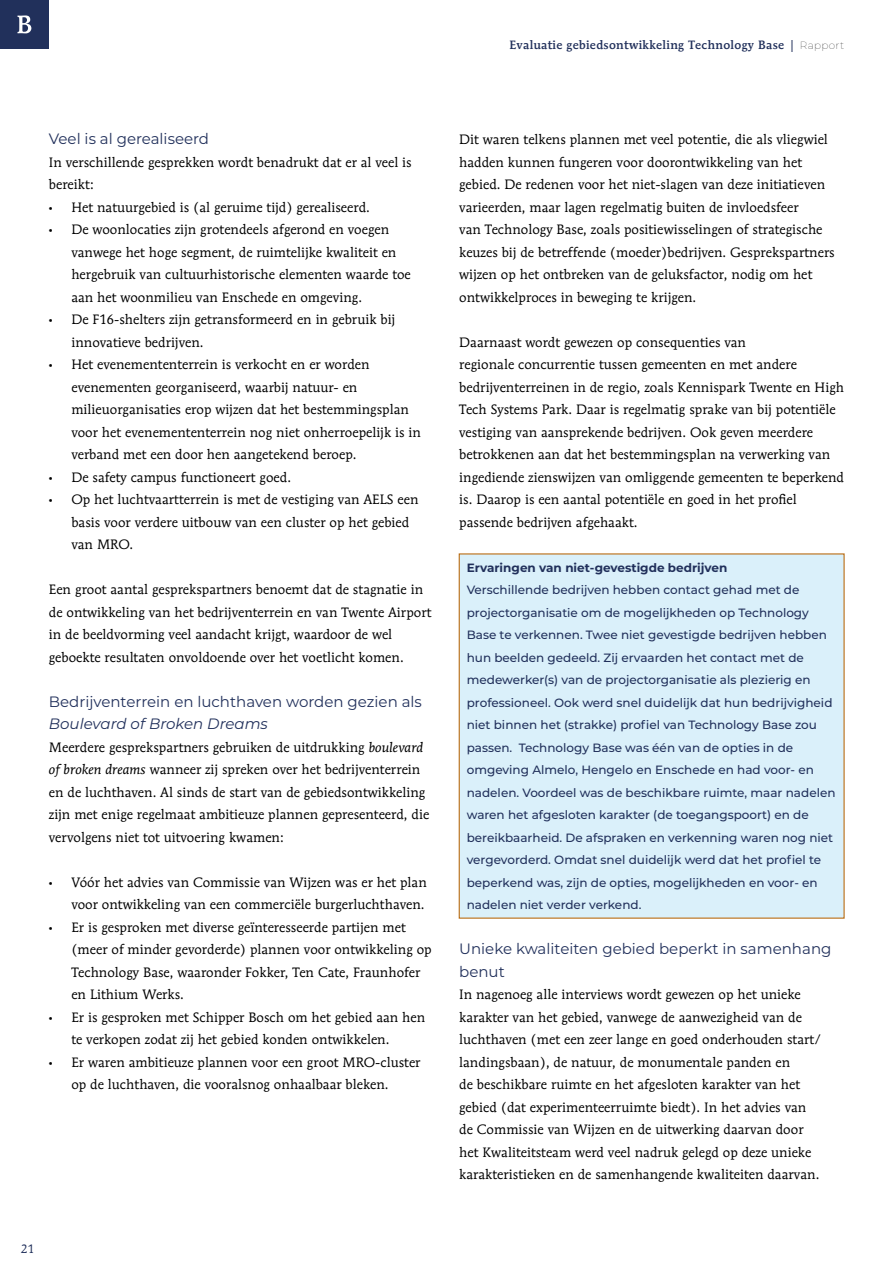
<style>
.page{position:relative;width:893px;height:1263px;background:#fff}
.page>*{position:absolute;margin:0;border:0;box-sizing:border-box;transform-origin:0 0}
.Kop_3_zonder{font:15px/22.5px "Montserrat";color:#21305b}
.Brood_wit_na{font:13.5px/22.5px "Mendoza Roman Std";color:#000}
.Opsomming{font:13.5px/22.5px "Mendoza Roman Std";color:#000}
.Opsomming_wit_na{font:13.5px/22.5px "Mendoza Roman Std";color:#000}
.Brood_zonder{font:13.5px/22.5px "Mendoza Roman Std";color:#000}
.Kadertekst_enkel{font:500 12px/22.5px "Montserrat";color:#21305b}
.t1{font:500 12px "Mendoza Roman Std";letter-spacing:.03em;color:#21305b}
.Kaderkop{font:700 12px "Montserrat";color:#21305b}
.t2{font:12px "Mendoza Roman Std";color:#21305b}
.s1{font-family:"Montserrat";font-weight:100;font-size:10.5px;color:#000}
.s2{font-family:"Myriad Pro"}
.s3{font-style:italic}
</style>
<div class="page">
<div style="left:0;top:0;width:49px;height:49px;background:#21305b"></div>
<svg style="left:17px;top:15px;width:14px;height:18px"></svg>
<div style="left:459px;top:553px;width:386px;height:366px;background:#daf0fa"></div>
<p class="t1" style="left:509px;top:37px;width:336px">Evaluatie gebiedsontwikkeling Technology Base | <span class="s1">Rapport</span></p>
<h3 class="Kop_3_zonder" style="left:49px;top:127px;width:162px">Veel is al gerealiseerd</h3>
<p class="Brood_zonder" style="left:49px;top:150px;width:364px">In verschillende gesprekken wordt benadrukt dat er al veel is bereikt:</p>
<p class="Opsomming" style="left:49px;top:195px;width:323px"><span class="s2">•</span> Het natuurgebied is (al geruime tijd) gerealiseerd.</p>
<p class="Opsomming" style="left:71px;top:218px;width:341px;text-indent:-22px"><span class="s2">•</span> De woonlocaties zijn grotendeels afgerond en voegen vanwege het hoge segment, de ruimtelijke kwaliteit en hergebruik van cultuurhistorische elementen waarde toe aan het woonmilieu van Enschede en omgeving.</p>
<p class="Opsomming" style="left:71px;top:308px;width:325px;text-indent:-22px"><span class="s2">•</span> De F16-shelters zijn getransformeerd en in gebruik bij innovatieve bedrijven.</p>
<p class="Opsomming" style="left:71px;top:353px;width:351px;text-indent:-22px"><span class="s2">•</span> Het evenemententerrein is verkocht en er worden evenementen georganiseerd, waarbij natuur- en milieuorganisaties erop wijzen dat het bestemmingsplan voor het evenemententerrein nog niet onherroepelijk is in verband met een door hen aangetekend beroep.</p>
<p class="Opsomming" style="left:49px;top:465px;width:244px"><span class="s2">•</span> De safety campus functioneert goed.</p>
<p class="Opsomming_wit_na" style="left:71px;top:488px;width:349px;text-indent:-22px"><span class="s2">•</span> Op het luchtvaartterrein is met de vestiging van AELS een basis voor verdere uitbouw van een cluster op het gebied van MRO.</p>
<p class="Brood_wit_na" style="left:49px;top:578px;width:384px">Een groot aantal gesprekspartners benoemt dat de stagnatie in de ontwikkeling van het bedrijventerrein en van Twente Airport in de beeldvorming veel aandacht krijgt, waardoor de wel geboekte resultaten onvoldoende over het voetlicht komen.</p>
<h3 class="Kop_3_zonder" style="left:49px;top:689px;width:375px">Bedrijventerrein en luchthaven worden gezien als<br><span class="s3">Boulevard of Broken Dreams</span></h3>
<p class="Brood_wit_na" style="left:49px;top:735px;width:382px">Meerdere gesprekspartners gebruiken de uitdrukking <span class="s3">boulevard of broken dreams</span> wanneer zij spreken over het bedrijventerrein en de luchthaven. Al sinds de start van de gebiedsontwikkeling zijn met enige regelmaat ambitieuze plannen gepresenteerd, die vervolgens niet tot uitvoering kwamen:</p>
<p class="Opsomming" style="left:49px;top:870px;width:379px;text-align:right"><span class="s2">•</span> Vóór het advies van Commissie van Wijzen was er het plan voor ontwikkeling van een commerciële burgerluchthaven.</p>
<p class="Opsomming" style="left:71px;top:915px;width:362px;text-indent:-22px"><span class="s2">•</span> Er is gesproken met diverse geïnteresseerde partijen met (meer of minder gevorderde) plannen voor ontwikkeling op Technology Base, waaronder Fokker, Ten Cate, Fraunhofer en Lithium Werks.</p>
<p class="Opsomming" style="left:71px;top:1005px;width:355px;text-indent:-22px"><span class="s2">•</span> Er is gesproken met Schipper Bosch om het gebied aan hen te verkopen zodat zij het gebied konden ontwikkelen.</p>
<p class="Opsomming_wit_na" style="left:71px;top:1050px;width:351px;text-indent:-22px"><span class="s2">•</span> Er waren ambitieuze plannen voor een groot MRO-cluster op de luchthaven, die vooralsnog onhaalbaar bleken.</p>
<p class="t2" style="left:21px;top:1241px;width:15px">21</p>
<p class="Brood_wit_na" style="left:459px;top:128px;width:377px">Dit waren telkens plannen met veel potentie, die als vliegwiel hadden kunnen fungeren voor doorontwikkeling van het gebied. De redenen voor het niet-slagen van deze initiatieven varieerden, maar lagen regelmatig buiten de invloedsfeer<br>van Technology Base, zoals positiewisselingen of strategische keuzes bij de betreffende (moeder)bedrijven. Gesprekspartners wijzen op het ontbreken van de geluksfactor, nodig om het ontwikkelproces in beweging te krijgen.</p>
<p class="Brood_wit_na" style="left:459px;top:330px;width:386px">Daarnaast wordt gewezen op consequenties van<br>regionale concurrentie tussen gemeenten en met andere bedrijventerreinen in de regio, zoals Kennispark Twente en High Tech Systems Park. Daar is regelmatig sprake van bij potentiële vestiging van aansprekende bedrijven. Ook geven meerdere betrokkenen aan dat het bestemmingsplan na verwerking van ingediende zienswijzen van omliggende gemeenten te beperkend is. Daarop is een aantal potentiële en goed in het profiel passende bedrijven afgehaakt.</p>
<h5 class="Kaderkop" style="left:467px;top:559px;width:262px">Ervaringen van niet-gevestigde bedrijven</h5>
<p class="Kadertekst_enkel" style="left:467px;top:578px;width:370px">Verschillende bedrijven hebben contact gehad met de projectorganisatie om de mogelijkheden op Technology Base te verkennen. Twee niet gevestigde bedrijven hebben hun beelden gedeeld. Zij ervaarden het contact met de medewerker(s) van de projectorganisatie als plezierig en professioneel. Ook werd snel duidelijk dat hun bedrijvigheid niet binnen het (strakke) profiel van Technology Base zou passen. Technology Base was één van de opties in de omgeving Almelo, Hengelo en Enschede en had voor- en nadelen. Voordeel was de beschikbare ruimte, maar nadelen waren het afgesloten karakter (de toegangspoort) en de bereikbaarheid. De afspraken en verkenning waren nog niet vergevorderd. Omdat snel duidelijk werd dat het profiel te beperkend was, zijn de opties, mogelijkheden en voor- en nadelen niet verder verkend.</p>
<h3 class="Kop_3_zonder" style="left:459px;top:937px;width:374px">Unieke kwaliteiten gebied beperkt in samenhang benut</h3>
<p class="Brood_wit_na" style="left:459px;top:983px;width:363px">In nagenoeg alle interviews wordt gewezen op het unieke karakter van het gebied, vanwege de aanwezigheid van de luchthaven (met een zeer lange en goed onderhouden start/ landingsbaan), de natuur, de monumentale panden en<br>de beschikbare ruimte en het afgesloten karakter van het gebied (dat experimenteerruimte biedt). In het advies van de Commissie van Wijzen en de uitwerking daarvan door het Kwaliteitsteam werd veel nadruk gelegd op deze unieke karakteristieken en de samenhangende kwaliteiten daarvan.</p>
</div>
